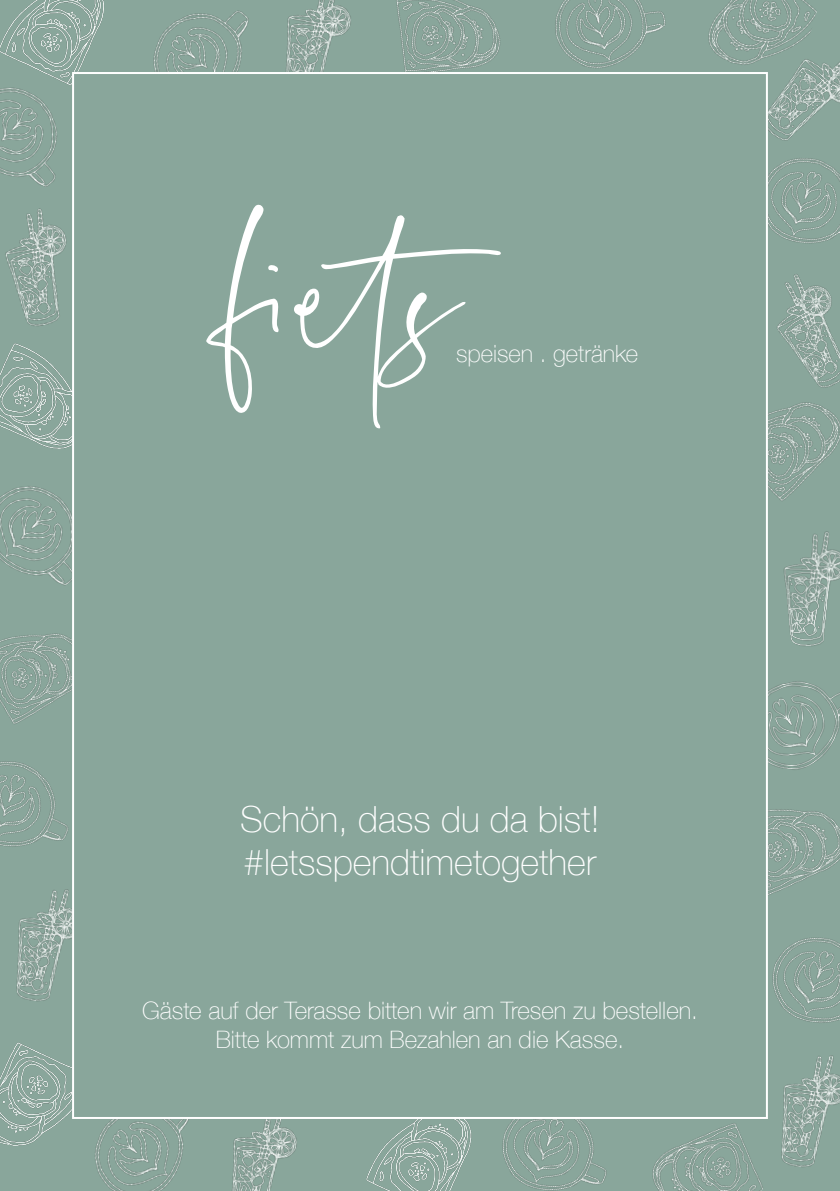
<style>
.page{position:relative;width:840px;height:1191px;background:#fff}
.page>*{position:absolute;margin:0;border:0;box-sizing:border-box;transform-origin:0 0}
.t1{font:100 36px "Helvetica Neue";color:#fff}
.t2{font:100 24px "Helvetica Neue";color:#fff}
.t3{font:100 23.8px "Helvetica Neue";color:#fff}
</style>
<div class="page">
<img style="left:767px;top:659px;width:72px;height:86px">
<img style="left:354px;top:1119px;width:102px;height:72px">
<img style="left:0;top:482px;width:72px;height:105px">
<img style="left:530px;top:0;width:124px;height:72px">
<img style="left:767px;top:196px;width:72px;height:43px">
<img style="left:456px;top:1119px;width:141px;height:72px">
<img style="left:767px;top:745px;width:72px;height:129px">
<img style="left:767px;top:423px;width:72px;height:100px">
<img style="left:0;top:0;width:99px;height:72px">
<div style="left:654px;top:0;width:57px;height:72px;background:#89a69b"></div>
<img style="left:0;top:587px;width:72px;height:111px">
<img style="left:0;top:904px;width:72px;height:112px">
<img style="left:788px;top:1080px;width:51px;height:95px">
<img style="left:41px;top:1119px;width:134px;height:72px">
<img style="left:768px;top:523px;width:71px;height:127px">
<img style="left:292px;top:0;width:57px;height:72px">
<img style="left:0;top:218px;width:72px;height:103px">
<img style="left:0;top:321px;width:72px;height:161px">
<img style="left:349px;top:0;width:181px;height:72px">
<img style="left:99px;top:0;width:193px;height:72px">
<img style="left:711px;top:0;width:128px;height:196px">
<img style="left:767px;top:239px;width:72px;height:184px">
<img style="left:768px;top:874px;width:71px;height:206px">
<img style="left:0;top:698px;width:72px;height:206px">
<img style="left:597px;top:1064px;width:191px;height:127px">
<img style="left:0;top:1035px;width:112px;height:128px">
<img style="left:175px;top:1119px;width:179px;height:72px">
<img style="left:0;top:38px;width:84px;height:180px">
<div style="left:72px;top:72px;width:695px;height:1047px;background:#89a69b;border:2px solid #fff"></div>
<svg style="left:206px;top:205px;width:295px;height:223px"></svg>
<p class="t3" style="left:456px;top:336px;width:183px">speisen . getränke</p>
<p class="t1" style="left:240px;top:792px;width:361px">Schön, dass du da bist!</p>
<p class="t1" style="left:244px;top:835px;width:353px">#letsspendtimetogether</p>
<p class="t2" style="left:142px;top:992px;width:557px">Gäste auf der Terasse bitten wir am Tresen zu bestellen.</p>
<p class="t2" style="left:216px;top:1021px;width:409px">Bitte kommt zum Bezahlen an die Kasse.</p>
</div>
